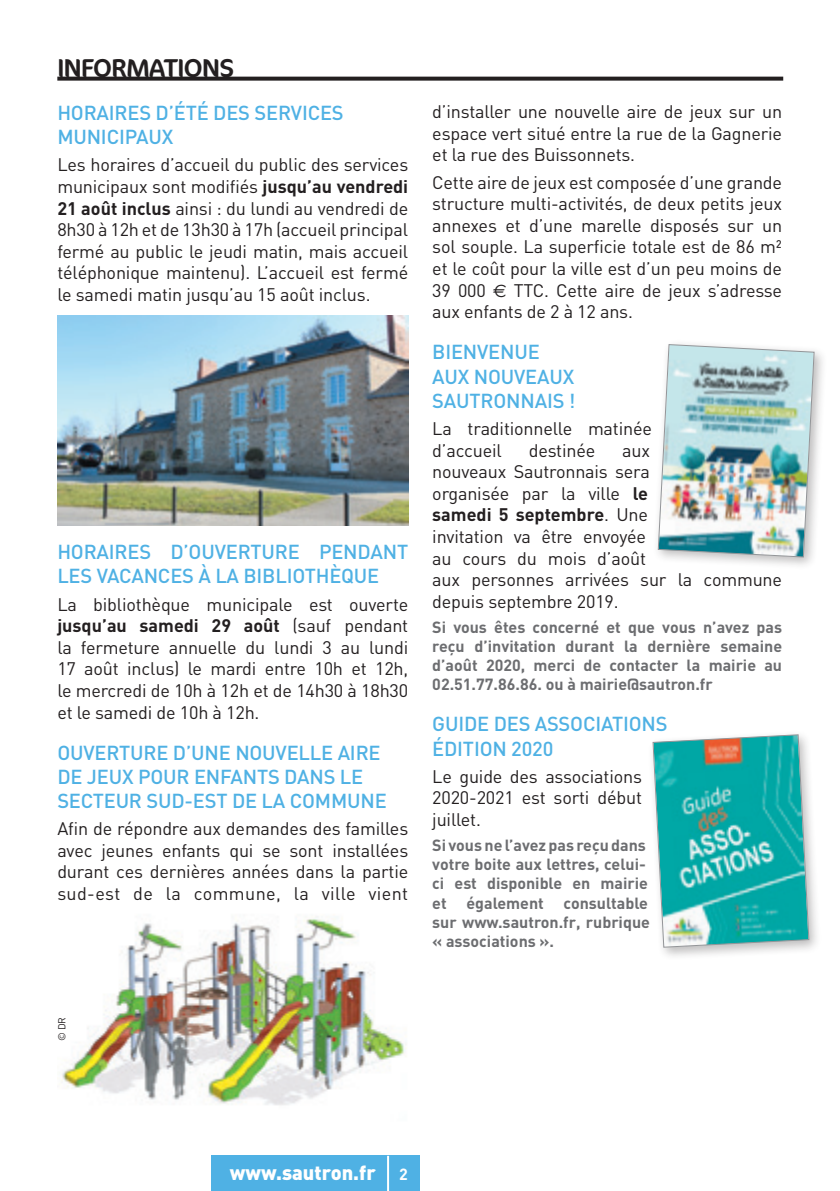
<style>
.page{position:relative;width:840px;height:1191px;background:#fff}
.page>*{position:absolute;margin:0;border:0;box-sizing:border-box;transform-origin:0 0}
.t1{font:26px "Cocon";letter-spacing:-.025em;color:#231f20}
.t2{font:500 20px/24.2px "DIN";letter-spacing:-.01em;color:#4fb1e4}
.t3{font:900 20px "DIN";color:#fff}
.t4{font:18px/21.6px "DIN";letter-spacing:-.01em;color:#231f20;text-align:justify}
.t5{font:700 16px/19.2px "DIN";color:#6c6d70;text-align:justify}
.t6{font:10px "DIN";color:#231f20}
.s1{font-weight:700}
.s2{font-family:"Euro Sans"}
.s3{font-weight:700;font-size:16px}
</style>
<div class="page">
<img style="left:61px;top:917px;width:346px;height:188px">
<div style="left:211px;top:1155px;width:209px;height:36px;background:#4fb1e4"></div>
<hr style="left:387px;top:1155px;width:2px;height:36px;background:#fff">
<svg style="left:57px;top:77px;width:725px;height:4px;background:#373334"></svg>
<div style="left:652px;top:339px;width:174px;height:230px;background:#231f20;opacity:.3"></div>
<img style="left:657px;top:344px;width:157px;height:214px">
<div style="left:646px;top:729px;width:175px;height:231px;background:#231f20;opacity:.3"></div>
<svg style="left:652px;top:734px;width:157px;height:214px;background:#3eb3b0"></svg>
<img style="left:57px;top:316px;width:351px;height:210px">
<h1 class="t1" style="left:57px;top:52px;width:178px">INFORMATIONS</h1>
<p class="t2" style="left:57px;top:100px;width:288px">HORAIRES D’ÉTÉ DES SERVICES<br>MUNICIPAUX</p>
<p class="t4" style="left:57px;top:154px;width:352px">Les horaires d’accueil du public des services municipaux sont modifiés <span class="s1">jusqu’au vendredi 21 août inclus</span> ainsi : du lundi au vendredi de 8h30 à 12h et de 13h30 à 17h (accueil principal fermé au public le jeudi matin, mais accueil téléphonique maintenu). L’accueil est fermé le samedi matin jusqu’au 15 août inclus.</p>
<p class="t2" style="left:57px;top:539px;width:352px">HORAIRES D’OUVERTURE PENDANT<br>LES VACANCES À LA BIBLIOTHÈQUE</p>
<p class="t4" style="left:57px;top:593px;width:352px">La bibliothèque municipale est ouverte <span class="s1">jusqu’au samedi 29 août</span> (sauf pendant la fermeture annuelle du lundi 3 au lundi 17 août inclus) le mardi entre 10h et 12h, le mercredi de 10h à 12h et de 14h30 à 18h30 et le samedi de 10h à 12h.</p>
<p class="t2" style="left:57px;top:739px;width:331px">OUVERTURE D’UNE NOUVELLE AIRE<br>DE JEUX POUR ENFANTS DANS LE<br>SECTEUR SUD-EST DE LA COMMUNE</p>
<p class="t4" style="left:57px;top:817px;width:352px">Afin de répondre aux demandes des familles avec jeunes enfants qui se sont installées durant ces dernières années dans la partie sud-est de la commune, la ville vient</p>
<p class="t4" style="left:432px;top:100px;width:351px">d’installer une nouvelle aire de jeux sur un espace vert situé entre la rue de la Gagnerie et la rue des Buissonnets.</p>
<p class="t4" style="left:432px;top:171px;width:351px">Cette aire de jeux est composée d’une grande structure multi-activités, de deux petits jeux annexes et d’une marelle disposés sur un sol souple. La superficie totale est de 86 m² et le coût pour la ville est d’un peu moins de 39 000 <span class="s2">€</span> TTC. Cette aire de jeux s’adresse aux enfants de 2 à 12 ans.</p>
<p class="t2" style="left:432px;top:339px;width:145px">BIENVENUE<br>AUX NOUVEAUX<br>SAUTRONNAIS !</p>
<p class="t4" style="left:432px;top:417px;width:221px">La traditionnelle matinée d’accueil</p>
<p class="t4" style="left:528px;top:439px;width:68px">destinée</p>
<p class="t4" style="left:432px;top:439px;width:351px;text-align:left;text-indent:190px">aux<br>nouveaux Sautronnais sera<br>organisée par la ville <span class="s1">le<br>samedi 5 septembre</span>. Une<br>invitation va être envoyée<br>au cours du mois d’août<br>aux personnes arrivées sur la commune depuis septembre 2019.</p>
<p class="t5" style="left:432px;top:616px;width:351px">Si vous êtes concerné et que vous n’avez pas reçu d’invitation durant la dernière semaine d’août 2020, merci de contacter la mairie au 02.51.77.86.86. ou à mairie@sautron.fr</p>
<p class="t2" style="left:432px;top:711px;width:237px">GUIDE DES ASSOCIATIONS<br>ÉDITION 2020</p>
<p class="t4" style="left:432px;top:765px;width:211px">Le guide des associations 2020-2021 est sorti début juillet.</p>
<p class="t5" style="left:432px;top:834px;width:219px;text-align:left">Si vous ne l’avez pas reçu dans votre boite aux lettres, celui&shy;ci est disponible en mairie et également consultable sur www.sautron.fr, rubrique « associations ».</p>
<p class="t6" style="left:56px;top:1041px;width:26px;rotate:-90deg">© DR</p>
<p class="t3" style="left:230px;top:1159px;width:179px">www.sautron.fr <span class="s3">2</span></p>
</div>
